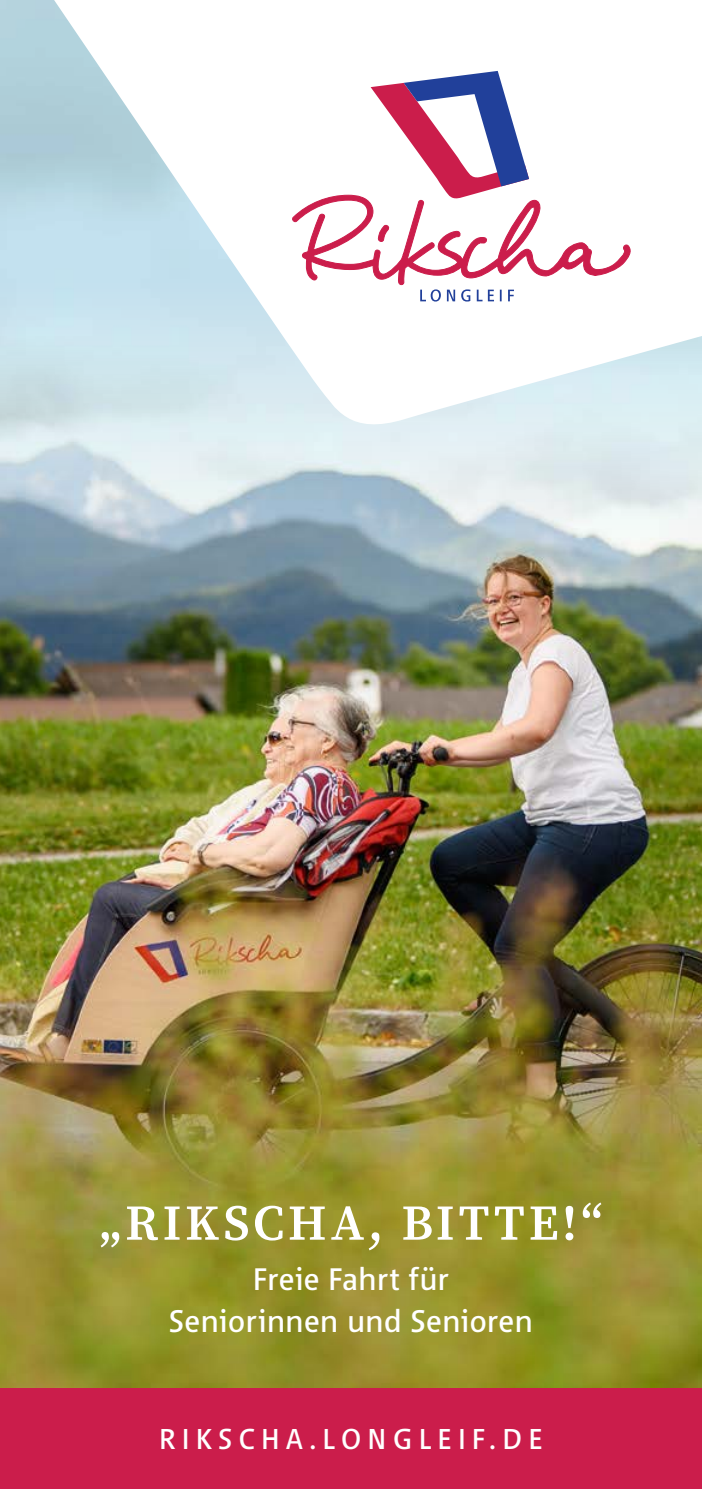
<style>
.page{position:relative;width:702px;height:1489px;background:#fff}
.page>*{position:absolute;margin:0;border:0;box-sizing:border-box;transform-origin:0 0}
.LL_LP_Head_XL_Gray{font:600 50px "Source Serif Pro";letter-spacing:.075em;color:#fff}
.LL_LP_Head_XL_Gray-2{font:32.5px "Vialog 1450 Pro";letter-spacing:-.005em;color:#fff}
.LL_LP_Section_Top{font:30px "Vialog 1450 Pro";letter-spacing:.2em;color:#fff}
</style>
<div class="page">
<img style="left:0;top:647px;width:702px;height:740px">
<img style="left:0;top:0;width:702px;height:647px">
<div style="left:0;top:1387px;width:702px;height:101px;background:#cb1d4b"></div>
<svg style="left:11px;top:0;width:691px;height:436px"></svg>
<svg style="left:290px;top:71px;width:343px;height:230px"></svg>
<p class="LL_LP_Head_XL_Gray" style="left:100px;top:1188px;width:504px">„RIKSCHA, BITTE!“</p>
<p class="LL_LP_Head_XL_Gray-2" style="left:253px;top:1260px;width:198px">Freie Fahrt für</p>
<p class="LL_LP_Head_XL_Gray-2" style="left:169px;top:1302px;width:366px">Seniorinnen und Senioren</p>
<p class="LL_LP_Section_Top" style="left:159px;top:1422px;width:385px">RIKSCHA.LONGLEIF.DE</p>
</div>
